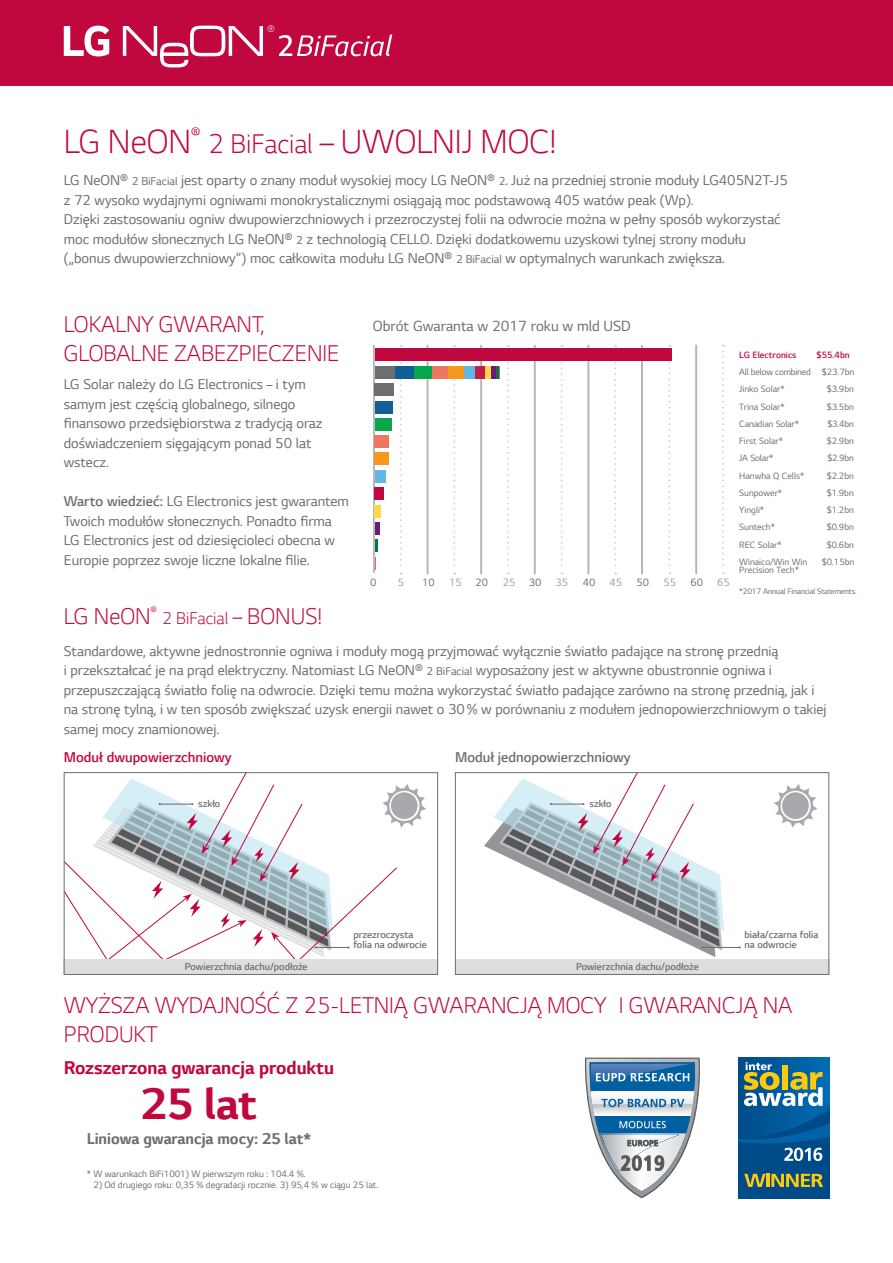
<style>
.page{position:relative;width:893px;height:1263px;background:#fff}
.page>*{position:absolute;margin:0;border:0;box-sizing:border-box;transform-origin:0 0}
.t1{font:700 46.5px "LG Smart";color:#c0073e}
.t2{font:300 35.25px "LG Smart";color:#c0073e}
.t3{font:300 24px/28.8px "LG Smart";color:#c0073e}
.t4{font:700 19.5px "LG Smart";color:#c0073e}
.t5{font:300 18px "LG Smart";color:#c0073e}
.t6{font:700 16.5px "LG Smart";color:#6d6e71}
.t7{font:15.45px "LG Smart";color:#6d6e71}
.t8{font:15px/19.5px "LG Smart";color:#6d6e71}
.t9{font:300 15px "LG Smart";color:#6d6e71}
.t10{font:300 15px "LG Smart";color:#c0073e}
.t11{font:11.25px "LG Smart";color:#9c9ea1}
.t12{font:11.25px "LG Smart";color:#6d6e71}
.t13{font:300 10.5px/10.5px "LG Smart";color:#6d6e71}
.t14{font:9.75px "LG Smart";color:#6d6e71}
.t15{font:9.6px/8.4px "LG Smart";color:#6d6e71}
.t16{font:9.6px/17.2px "LG Smart";letter-spacing:-.02em;color:#6d6e71}
.t17{font:300 9.6px "LG Smart";color:#c0073e}
.t18{font:8.4px "LG Smart";letter-spacing:-.02em;color:#6d6e71}
.s1{font-size:28.5px}
.s2{font-size:12px}
.s3{font-weight:300}
.s4{font-size:24px}
</style>
<div class="page">
<div style="left:0;top:0;width:893px;height:85px;background:#c0073e"></div>
<div style="left:64px;top:959px;width:374px;height:16px;background:#dddee0"></div>
<div style="left:455px;top:959px;width:374px;height:16px;background:#dddee0"></div>
<svg style="left:774px;top:784px;width:43px;height:44px"></svg>
<hr style="left:702px;top:947px;width:38px;height:1px;background:#6d6e71">
<svg style="left:484px;top:774px;width:240px;height:183px"></svg>
<div style="left:455px;top:772px;width:374px;height:203px;border:1px solid #6d6e71"></div>
<svg style="left:63px;top:772px;width:363px;height:190px"></svg>
<div style="left:64px;top:772px;width:374px;height:203px;border:1px solid #6d6e71"></div>
<svg style="left:64px;top:26px;width:45px;height:30px"></svg>
<svg style="left:123px;top:25px;width:269px;height:42px"></svg>
<svg style="left:585px;top:1057px;width:115px;height:141px"></svg>
<div style="left:739px;top:1057px;width:90px;height:141px;background:linear-gradient(to right,#004c89,#006bb2)"></div>
<svg style="left:739px;top:1062px;width:90px;height:136px;background:#336f8a"></svg>
<svg style="left:668px;top:345px;width:2px;height:229px"></svg>
<svg style="left:722px;top:345px;width:2px;height:229px"></svg>
<hr style="left:695px;top:345px;width:2px;height:229px;background:#b2b3b7">
<hr style="left:373px;top:345px;width:2px;height:228px;background:#b2b3b7">
<svg style="left:507px;top:345px;width:2px;height:229px"></svg>
<svg style="left:561px;top:345px;width:2px;height:229px"></svg>
<svg style="left:614px;top:345px;width:2px;height:229px"></svg>
<svg style="left:453px;top:345px;width:2px;height:229px"></svg>
<svg style="left:400px;top:345px;width:2px;height:229px"></svg>
<hr style="left:427px;top:345px;width:1px;height:229px;background:#b2b3b7">
<hr style="left:480px;top:345px;width:2px;height:229px;background:#b2b3b7">
<hr style="left:534px;top:345px;width:2px;height:229px;background:#b2b3b7">
<hr style="left:587px;top:345px;width:2px;height:229px;background:#b2b3b7">
<hr style="left:641px;top:345px;width:2px;height:229px;background:#b2b3b7">
<div style="left:375px;top:348px;width:296px;height:13px;background:#c0073e"></div>
<div style="left:375px;top:418px;width:17px;height:12px;background:#08a74b"></div>
<div style="left:375px;top:470px;width:10px;height:13px;background:#60b8e7"></div>
<div style="left:375px;top:384px;width:19px;height:12px;background:#6d6e71"></div>
<div style="left:375px;top:453px;width:14px;height:12px;background:#f7981d"></div>
<div style="left:375px;top:435px;width:14px;height:12px;background:#ec795f"></div>
<div style="left:375px;top:401px;width:17px;height:12px;background:#125f98"></div>
<svg style="left:375px;top:539px;width:3px;height:31px"></svg>
<div style="left:375px;top:505px;width:6px;height:13px;background:#fed84a"></div>
<hr style="left:375px;top:522px;width:4px;height:13px;background:#671c79">
<div style="left:375px;top:487px;width:9px;height:13px;background:#c0073e"></div>
<div style="left:414px;top:366px;width:19px;height:12px;background:#08a74b"></div>
<div style="left:463px;top:366px;width:12px;height:12px;background:#60b8e7"></div>
<div style="left:375px;top:366px;width:20px;height:12px;background:#6d6e71"></div>
<div style="left:448px;top:366px;width:15px;height:12px;background:#f7981d"></div>
<div style="left:433px;top:366px;width:15px;height:12px;background:#ec795f"></div>
<div style="left:395px;top:366px;width:19px;height:12px;background:#125f98"></div>
<div style="left:485px;top:366px;width:6px;height:12px;background:#fed84a"></div>
<div style="left:491px;top:366px;width:5px;height:12px;background:#671c79"></div>
<div style="left:475px;top:366px;width:10px;height:12px;background:#c21e41"></div>
<svg style="left:496px;top:366px;width:4px;height:12px"></svg>
<h2 class="t2" style="left:64px;top:128px;width:494px">LG NEON<sup>®</sup> <span class="s1">2 BIFACIAL</span> – UWOLNIJ MOC!</h2>
<p class="t8" style="left:64px;top:171px;width:725px">LG NeON® <span class="s2">2 BiFacial</span> jest oparty o znany moduł wysokiej mocy LG NeON® <span class="s2">2</span>. Już na przedniej stronie moduły LG405N2T-J5 z 72 wysoko wydajnymi ogniwami monokrystalicznymi osiągają moc podstawową 405 watów peak (Wp).<br>Dzięki zastosowaniu ogniw dwupowierzchniowych i przezroczystej folii na odwrocie można w pełny sposób wykorzystać moc modułów słonecznych LG NeON® <span class="s2">2</span> z technologią CELLO. Dzięki dodatkowemu uzyskowi tylnej strony modułu („bonus dwupowierzchniowy”) moc całkowita modułu LG NeON® <span class="s2">2 BiFacial</span> w optymalnych warunkach zwiększa.</p>
<h3 class="t3" style="left:64px;top:311px;width:277px">LOKALNY GWARANT,<br>GLOBALNE ZABEZPIECZENIE</h3>
<p class="t8" style="left:64px;top:374px;width:260px">LG Solar należy do LG Electronics – i tym samym jest częścią globalnego, silnego finansowo przedsiębiorstwa z tradycją oraz doświadczeniem sięgającym ponad 50 lat wstecz.</p>
<p class="t8" style="left:64px;top:491px;width:287px"><span class="s3">Warto wiedzieć:</span> LG Electronics jest gwarantem Twoich modułów słonecznych. Ponadto firma LG Electronics jest od dziesięcioleci obecna w Europie poprzez swoje liczne lokalne filie.</p>
<p class="t7" style="left:373px;top:320px;width:259px">Obrót Gwaranta w 2017 roku w mld USD</p>
<p class="t11" style="left:449px;top:577px;width:14px">15</p>
<p class="t12" style="left:529px;top:578px;width:14px">30</p>
<p class="t12" style="left:583px;top:577px;width:14px">40</p>
<p class="t12" style="left:636px;top:577px;width:14px">50</p>
<p class="t11" style="left:663px;top:577px;width:14px">55</p>
<p class="t11" style="left:717px;top:577px;width:14px">65</p>
<p class="t12" style="left:690px;top:577px;width:14px">60</p>
<p class="t11" style="left:398px;top:577px;width:8px">5</p>
<p class="t11" style="left:503px;top:577px;width:14px">25</p>
<p class="t11" style="left:556px;top:577px;width:14px">35</p>
<p class="t11" style="left:609px;top:577px;width:14px">45</p>
<p class="t12" style="left:422px;top:577px;width:14px">10</p>
<p class="t12" style="left:476px;top:577px;width:14px">20</p>
<p class="t17" style="left:739px;top:351px;width:59px">LG Electronics</p>
<p class="t17" style="left:816px;top:351px;width:35px">$55.4bn</p>
<p class="t16" style="left:739px;top:364px;width:117px">All below combined $23.7bn<br>Jinko Solar*</p>
<p class="t15" style="left:827px;top:386px;width:29px">$3.9bn</p>
<p class="t15" style="left:739px;top:403px;width:47px">Trina Solar*</p>
<p class="t15" style="left:827px;top:403px;width:29px">$3.5bn</p>
<p class="t15" style="left:739px;top:420px;width:61px">Canadian Solar*</p>
<p class="t15" style="left:827px;top:420px;width:28px">$3.4bn</p>
<p class="t15" style="left:739px;top:437px;width:45px">First Solar*</p>
<p class="t15" style="left:827px;top:437px;width:29px">$2.9bn</p>
<p class="t15" style="left:739px;top:455px;width:36px">JA Solar*</p>
<p class="t15" style="left:827px;top:455px;width:28px">$2.9bn</p>
<p class="t15" style="left:739px;top:472px;width:67px">Hanwha Q Cells*</p>
<p class="t15" style="left:827px;top:472px;width:29px">$2.2bn</p>
<p class="t15" style="left:739px;top:489px;width:44px">Sunpower*</p>
<p class="t15" style="left:827px;top:489px;width:29px">$1.9bn</p>
<p class="t15" style="left:739px;top:506px;width:26px">Yingli*</p>
<p class="t15" style="left:827px;top:506px;width:29px">$1.2bn</p>
<p class="t15" style="left:739px;top:523px;width:37px">Suntech*</p>
<p class="t15" style="left:827px;top:523px;width:29px">$0.9bn</p>
<p class="t15" style="left:739px;top:541px;width:44px">REC Solar*</p>
<p class="t15" style="left:827px;top:541px;width:29px">$0.6bn</p>
<p class="t15" style="left:739px;top:558px;width:70px">Winaico/Win Win<br>Precision Tech*</p>
<p class="t15" style="left:822px;top:558px;width:34px">$0.15bn</p>
<p class="t18" style="left:739px;top:588px;width:119px">*2017 Annual Financial Statements.</p>
<h3 class="t3" style="left:64px;top:603px;width:95px">LG NEON<sup>®</sup></h3>
<p class="t5" style="left:162px;top:611px;width:162px">2 BIFACIAL <span class="s4">– BONUS!</span></p>
<p class="t8" style="left:64px;top:641px;width:764px">Standardowe, aktywne jednostronnie ogniwa i moduły mogą przyjmować wyłącznie światło padające na stronę przednią<br>i przekształcać je na prąd elektryczny. Natomiast LG NeON® <span class="s2">2 BiFacial</span> wyposażony jest w aktywne obustronnie ogniwa i przepuszczającą światło folię na odwrocie. Dzięki temu można wykorzystać światło padające zarówno na stronę przednią, jak i na stronę tylną, i w ten sposób zwiększać uzysk energii nawet o 30 % w porównaniu z modułem jednopowierzchniowym o takiej samej mocy znamionowej.</p>
<p class="t10" style="left:64px;top:747px;width:169px">Moduł dwupowierzchniowy</p>
<p class="t9" style="left:455px;top:747px;width:177px">Moduł jednopowierzchniowy</p>
<p class="t13" style="left:198px;top:798px;width:24px">szkło</p>
<p class="t13" style="left:185px;top:961px;width:124px">Powierzchnia dachu/podłoże</p>
<p class="t13" style="left:353px;top:929px;width:75px">przezroczysta folia na odwrocie</p>
<p class="t13" style="left:589px;top:798px;width:24px">szkło</p>
<p class="t13" style="left:576px;top:961px;width:124px">Powierzchnia dachu/podłoże</p>
<p class="t13" style="left:745px;top:929px;width:75px">biała/czarna folia na odwrocie</p>
<h3 class="t3" style="left:64px;top:989px;width:730px">WYŻSZA WYDAJNOŚĆ Z 25-LETNIĄ GWARANCJĄ MOCY I GWARANCJĄ NA<br>PRODUKT</h3>
<h3 class="t4" style="left:64px;top:1054px;width:272px">Rozszerzona gwarancja produktu</h3>
<h1 class="t1" style="left:141px;top:1072px;width:118px">25 lat</h1>
<p class="t6" style="left:87px;top:1128px;width:226px">liniowa gwarancja mocy: 25 lat*</p>
<p class="t14" style="left:87px;top:1168px;width:220px">* W warunkach BiFi1001) W pierwszym roku : 104.4 %.</p>
<p class="t14" style="left:94px;top:1178px;width:286px">2) Od drugiego roku: 0,35 % degradacji rocznie. 3) 95,4 % w ciągu 25 lat.</p>
</div>
